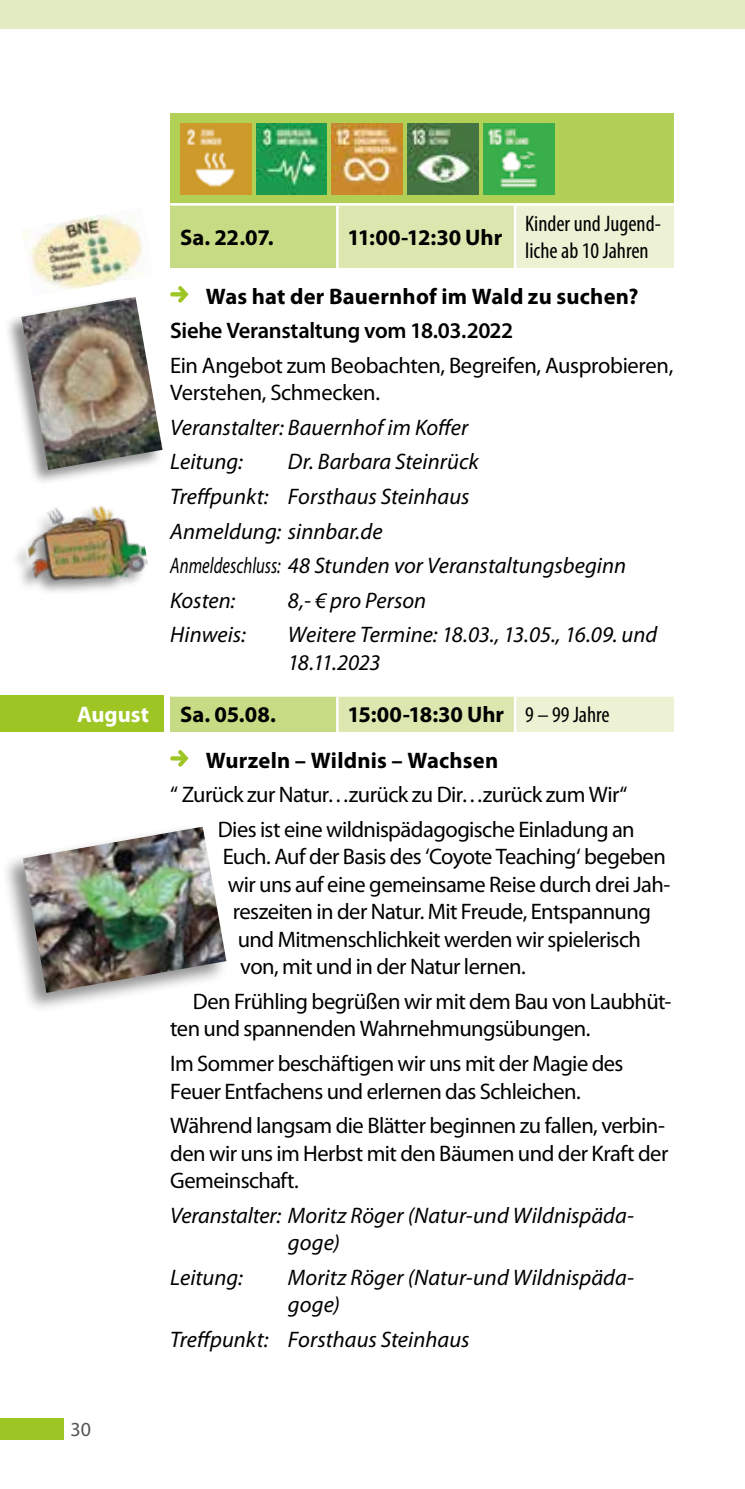
<style>
.page{position:relative;width:745px;height:1489px;background:#fff}
.page>*{position:absolute;margin:0;border:0;box-sizing:border-box;transform-origin:0 0}
.t1{font:22.5px/27.5px "Myriad Pro";letter-spacing:-.025em;color:#000}
.t2{font:italic 22.5px/34.5px "Myriad Pro";color:#000}
.t3{font:700 22.5px/45.2px "Myriad Pro";letter-spacing:.01em;color:#000}
.t4{font:condensed 22.5px/27px "Myriad Pro";color:#000}
.t5{font:600 22.5px "Myriad Pro";letter-spacing:-.015em;color:#000}
.t6{font:700 22.5px "Myriad Pro";color:#fff}
.t7{font:20px "Myriad Pro";color:#535454}
.s1{font-weight:400;font-stretch:condensed}
</style>
<div class="page">
<div style="left:0;top:0;width:744px;height:28px;background:#e3ecc2"></div>
<div style="left:0;top:1418px;width:64px;height:21px;background:#9dc624"></div>
<div style="left:170px;top:113px;width:503px;height:91px;background:#b3d056"></div>
<div style="left:170px;top:204px;width:167px;height:64px;background:#c7db84"></div>
<div style="left:337px;top:204px;width:177px;height:64px;background:#dbe7ae"></div>
<div style="left:514px;top:204px;width:159px;height:64px;background:#edf2d5"></div>
<hr style="left:336px;top:206px;width:2px;height:62px;background:#fff">
<hr style="left:513px;top:206px;width:3px;height:62px;background:#fff">
<hr style="left:170px;top:203px;width:167px;height:3px;background:#fff">
<hr style="left:337px;top:203px;width:177px;height:3px;background:#fff">
<hr style="left:514px;top:203px;width:159px;height:3px;background:#fff">
<img style="left:180px;top:123px;width:71px;height:71px">
<img style="left:256px;top:123px;width:71px;height:71px">
<img style="left:331px;top:123px;width:71px;height:71px">
<img style="left:407px;top:123px;width:71px;height:71px">
<img style="left:483px;top:123px;width:70px;height:71px">
<svg style="left:170px;top:286px;width:18px;height:16px"></svg>
<div style="left:170px;top:695px;width:167px;height:37px;background:#c7db84"></div>
<div style="left:337px;top:695px;width:177px;height:37px;background:#dbe7ae"></div>
<div style="left:514px;top:695px;width:159px;height:37px;background:#edf2d5"></div>
<hr style="left:336px;top:696px;width:2px;height:36px;background:#fff">
<hr style="left:513px;top:696px;width:3px;height:36px;background:#fff">
<hr style="left:170px;top:694px;width:167px;height:2px;background:#fff">
<hr style="left:337px;top:694px;width:177px;height:2px;background:#fff">
<hr style="left:514px;top:694px;width:159px;height:2px;background:#fff">
<svg style="left:170px;top:750px;width:18px;height:16px"></svg>
<div style="left:0;top:694px;width:163px;height:37px;background:#9dc624"></div>
<div style="left:4px;top:295px;width:159px;height:191px;background:#000;opacity:.45"></div>
<img style="left:21px;top:297px;width:141px;height:173px">
<img style="left:21px;top:214px;width:133px;height:82px">
<img style="left:21px;top:505px;width:127px;height:87px">
<div style="left:1px;top:823px;width:228px;height:189px;background:#000;opacity:.45"></div>
<img style="left:23px;top:826px;width:203px;height:166px">
<p class="t6" style="left:77px;top:699px;width:73px">August</p>
<p class="t4" style="left:524px;top:210px;width:137px">Kinder und Jugend&shy;liche ab 10 Jahren</p>
<p class="t3" style="left:206px;top:272px;width:434px">Was hat der Bauernhof im Wald zu suchen?</p>
<p class="t5" style="left:170px;top:316px;width:344px">Siehe Veranstaltung vom 18.03.2022</p>
<p class="t1" style="left:170px;top:351px;width:504px">Ein Angebot zum Beobachten, Begreifen, Ausprobieren,<br>Verstehen, Schmecken.</p>
<p class="t2" style="left:170px;top:409px;width:299px">Veranstalter: Bauernhof im Koffer<br>Leitung:</p>
<p class="t3" style="left:180px;top:214px;width:95px">Sa. 22.07.</p>
<p class="t3" style="left:347px;top:214px;width:156px">11:00-12:30 Uhr</p>
<p class="t2" style="left:170px;top:444px;width:457px;text-indent:118px">Dr. Barbara Steinrück<br>Treffpunkt: Forsthaus Steinhaus<br>Anmeldung: sinnbar.de<br>Anmeldeschluss: 48 Stunden vor Veranstaltungsbeginn<br>Kosten:</p>
<p class="t2" style="left:288px;top:582px;width:140px">8,- € pro Person</p>
<p class="t2" style="left:170px;top:617px;width:77px">Hinweis:</p>
<p class="t2" style="left:288px;top:620px;width:371px;line-height:27.5px">Weitere Termine: 18.03., 13.05., 16.09. und<br>18.11.2023</p>
<p class="t3" style="left:180px;top:691px;width:97px">Sa. 05.08.</p>
<p class="t3" style="left:206px;top:691px;width:405px;text-indent:141px">15:00-18:30 Uhr <span class="s1">9 – 99 Jahre<br></span>Wurzeln – Wildnis – Wachsen</p>
<p class="t1" style="left:218px;top:777px;width:418px;line-height:34.5px;text-indent:-47px">“ Zurück zur Natur…zurück zu Dir…zurück zum Wir“<br>Dies ist eine wildnispädagogische Einladung an</p>
<p class="t1" style="left:223px;top:842px;width:444px">Euch. Auf der Basis des ‘Coyote Teaching‘ begeben</p>
<p class="t1" style="left:228px;top:870px;width:444px">wir uns auf eine gemeinsame Reise durch drei Jah-</p>
<p class="t1" style="left:233px;top:897px;width:419px">reszeiten in der Natur. Mit Freude, Entspannung</p>
<p class="t1" style="left:238px;top:925px;width:404px">und Mitmenschlichkeit werden wir spielerisch</p>
<p class="t1" style="left:240px;top:952px;width:287px">von, mit und in der Natur lernen.</p>
<p class="t1" style="left:170px;top:987px;width:502px;text-indent:22px">Den Frühling begrüßen wir mit dem Bau von Laubhüt&shy;ten und spannenden Wahrnehmungsübungen.</p>
<p class="t1" style="left:170px;top:1049px;width:454px">Im Sommer beschäftigen wir uns mit der Magie des<br>Feuer Entfachens und erlernen das Schleichen.</p>
<p class="t1" style="left:170px;top:1111px;width:499px">Während langsam die Blätter beginnen zu fallen, verbin&shy;den wir uns im Herbst mit den Bäumen und der Kraft der<br>Gemeinschaft.</p>
<p class="t2" style="left:288px;top:1200px;width:347px;line-height:27.5px;text-indent:-117px">Veranstalter: Moritz Röger (Natur-und Wildnispäda&shy;goge)</p>
<p class="t2" style="left:170px;top:1259px;width:74px">Leitung:</p>
<p class="t2" style="left:288px;top:1263px;width:347px;line-height:27.5px">Moritz Röger (Natur-und Wildnispäda&shy;goge)</p>
<p class="t2" style="left:170px;top:1321px;width:300px">Treffpunkt: Forsthaus Steinhaus</p>
<p class="t7" style="left:70px;top:1416px;width:22px">30</p>
</div>
